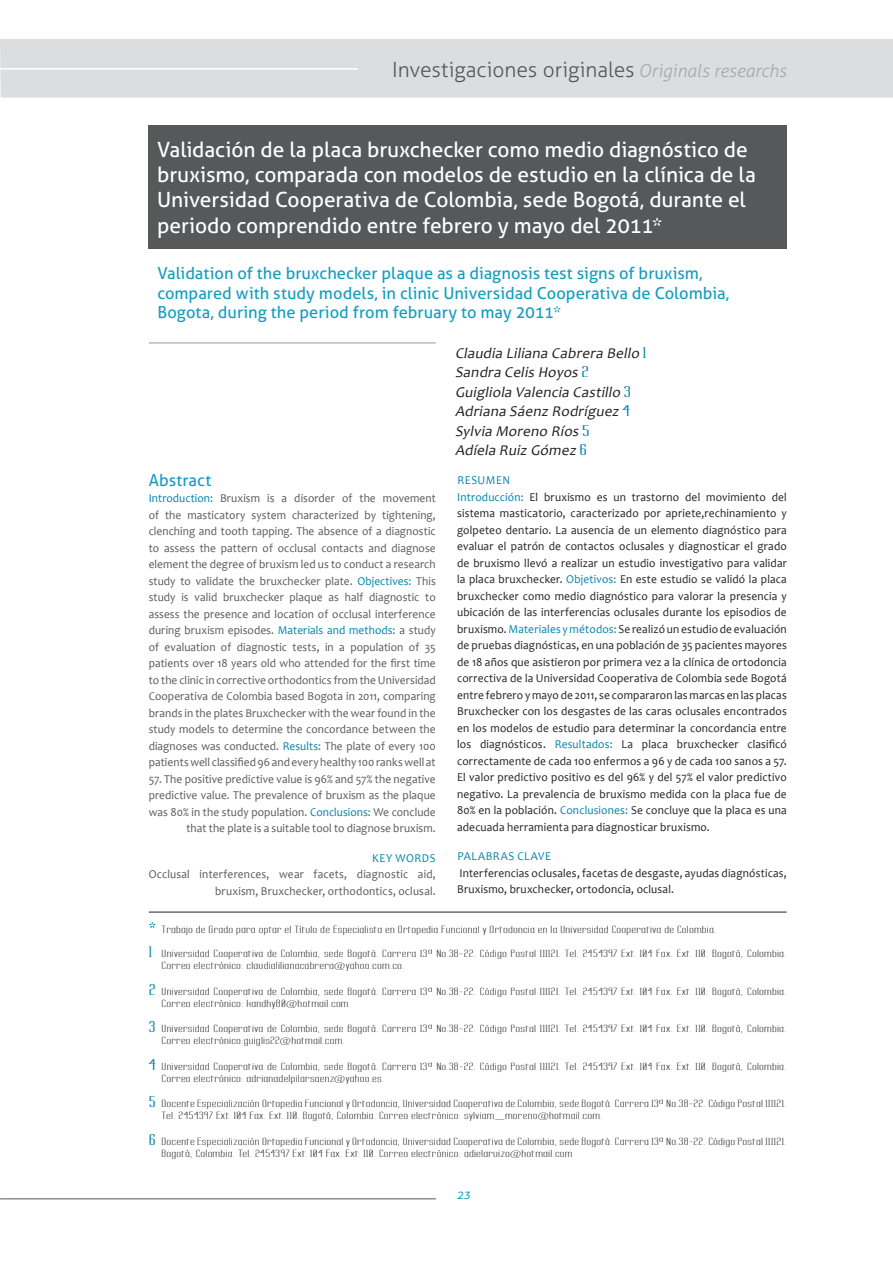
<style>
.page{position:relative;width:893px;height:1263px;background:#fff}
.page>*{position:absolute;margin:0;border:0;box-sizing:border-box;transform-origin:0 0}
.tit-artículoespañol{font:21px/25.2px "Aller";letter-spacing:-.005em;color:#fff}
.seccion_español{font:300 21px "Aller";letter-spacing:-.005em;color:#57585a}
.tít-artículoinglés{font:16.5px/19.5px "Aller";color:#169ebf}
.resumen-autor{font:italic 15px "Candara";color:#231f20}
.t1{font:italic 300 13.5px "Aller";color:#0095b8}
.resum-textoesp{font:12px/16.5px "Candara";letter-spacing:.015em;color:#231f20;text-align:justify;scale:.95 1}
.resumen-textoinglés{font:12px/16.5px "Candara";letter-spacing:.005em;color:#57585a;text-align:right;scale:.95 1}
.resumen-subtitespaño{font:12px "Candara";letter-spacing:.045em;color:#0083a9;scale:.95 1}
.resumen-subtitinglés{font:12px "Candara";letter-spacing:.045em;color:#0083a9;scale:.95 1}
.resumen-datosautor{font:9px/12px "Labtop Secundo Superwide";letter-spacing:.04em;color:#231f20;scale:.93 1}
.s1{font-style:italic;font-size:18px;color:#a8a9ad}
.s2{color:#0083a9}
.s3{font-family:"Labtop Superwide Boldish";font-style:normal;font-size:13.5px;color:#0083a9}
.s4{font-family:"Aller";font-size:15px;color:#0083a9}
.s5{font-family:"Labtop Superwide Boldish";font-size:13.5px;color:#0083a9}
</style>
<div class="page">
<hr style="left:0;top:1198px;width:436px;height:1px;background:#57585a">
<div style="left:0;top:39px;width:893px;height:59px;background:#dcdddf"></div>
<hr style="left:0;top:68px;width:358px;height:2px;background:#fff">
<div style="left:149px;top:125px;width:638px;height:124px;background:#57585a"></div>
<hr style="left:149px;top:912px;width:638px;height:1px;background:#231f20">
<hr style="left:149px;top:342px;width:287px;height:1px;background:#a8a9ad">
<p class="seccion_español" style="left:392px;top:57px;width:396px">Investigaciones originales <span class="s1">Originals researchs</span></p>
<p class="tit-artículoespañol" style="left:157px;top:137px;width:600px">Validación de la placa bruxchecker como medio diagnóstico de bruxismo, comparada con modelos de estudio en la clínica de la Universidad Cooperativa de Colombia, sede Bogotá, durante el periodo comprendido entre febrero y mayo del 2011*</p>
<p class="tít-artículoinglés" style="left:157px;top:264px;width:573px">Validation of the bruxchecker plaque as a diagnosis test signs of bruxism, compared with study models, in clinic Universidad Cooperativa de Colombia,<br>Bogota, during the period from february to may 2011*</p>
<p class="tít-artículoinglés" style="left:149px;top:470px;width:64px">Abstract</p>
<p class="resumen-textoinglés" style="left:149px;top:490px;width:304px;text-align:justify"><span class="s2">Introduction:</span> Bruxism is a disorder of the movement of the masticatory system characterized by tightening, clenching and tooth tapping. The absence of a diagnostic to assess the pattern of occlusal contacts and diagnose element the degree of bruxism led us to conduct a research study to validate the bruxchecker plate. <span class="s2">Objectives:</span> This study is valid bruxchecker plaque as half diagnostic to assess the presence and location of occlusal interference during bruxism episodes. <span class="s2">Materials and methods:</span> a study of evaluation of diagnostic tests, in a population of 35 patients over 18 years old who attended for the first time to the clinic in corrective orthodontics from the Universidad Cooperativa de Colombia based Bogota in 2011, comparing brands in the plates Bruxchecker with the wear found in the study models to determine the concordance between the diagnoses was conducted. <span class="s2">Results:</span> The plate of every 100 patients well classified 96 and every healthy 100 ranks well at</p>
<p class="resumen-textoinglés" style="left:149px;top:771px;width:304px">57. The positive predictive value is 96% and 57% the negative predictive value. The prevalence of bruxism as the plaque was 80% in the study population. <span class="s2">Conclusions:</span> We conclude that the plate is a suitable tool to diagnose bruxism.</p>
<p class="resumen-subtitinglés" style="left:372px;top:850px;width:68px">KEY WORDS</p>
<p class="resumen-textoinglés" style="left:149px;top:866px;width:304px">Occlusal interferences, wear facets, diagnostic aid, bruxism, Bruxchecker, orthodontics, oclusal.</p>
<p class="resumen-autor" style="left:455px;top:344px;width:192px">Claudia Liliana Cabrera Bello <span class="s3">1</span></p>
<p class="resumen-autor" style="left:455px;top:363px;width:135px">Sandra Celis Hoyos <span class="s3">2</span></p>
<p class="resumen-autor" style="left:455px;top:383px;width:177px">Guigliola Valencia Castillo <span class="s3">3</span></p>
<p class="resumen-autor" style="left:455px;top:402px;width:176px">Adriana Sáenz Rodríguez <span class="s3">4</span></p>
<p class="resumen-autor" style="left:455px;top:422px;width:136px">Sylvia Moreno Ríos <span class="s3">5</span></p>
<p class="resumen-autor" style="left:455px;top:441px;width:133px">Adíela Ruiz Gómez <span class="s3">6</span></p>
<p class="resumen-subtitespaño" style="left:457px;top:473px;width:57px">RESUMEN</p>
<p class="resum-textoesp" style="left:457px;top:489px;width:349px"><span class="s2">Introducción:</span> El bruxismo es un trastorno del movimiento del sistema masticatorio, caracterizado por apriete,rechinamiento y golpeteo dentario. La ausencia de un elemento diagnóstico para evaluar el patrón de contactos oclusales y diagnosticar el grado de bruxismo llevó a realizar un estudio investigativo para validar la placa bruxchecker. <span class="s2">Objetivos:</span> En este estudio se validó la placa bruxchecker como medio diagnóstico para valorar la presencia y ubicación de las interferencias oclusales durante los episodios de bruxismo. <span class="s2">Materiales y métodos:</span> Se realizó un estudio de evaluación de pruebas diagnósticas, en una población de 35 pacientes mayores de 18 años que asistieron por primera vez a la clínica de ortodoncia correctiva de la Universidad Cooperativa de Colombia sede Bogotá entre febrero y mayo de 2011, se compararon las marcas en las placas Bruxchecker con los desgastes de las caras oclusales encontrados en los modelos de estudio para determinar la concordancia entre los diagnósticos. <span class="s2">Resultados:</span> La placa bruxchecker clasificó correctamente de cada 100 enfermos a 96 y de cada 100 sanos a 57.<br>El valor predictivo positivo es del 96% y del 57% el valor predictivo negativo. La prevalencia de bruxismo medida con la placa fue de 80% en la población. <span class="s2">Conclusiones:</span> Se concluye que la placa es una adecuada herramienta para diagnosticar bruxismo.</p>
<p class="resumen-subtitespaño" style="left:457px;top:849px;width:100px">PALABRAS CLAVE</p>
<p class="resum-textoesp" style="left:457px;top:864px;width:349px">Interferencias oclusales, facetas de desgaste, ayudas diagnósticas,<br>Bruxismo, bruxchecker, ortodoncia, oclusal.</p>
<p class="resumen-datosautor" style="left:149px;top:924px;width:612px"><span class="s4">*</span> Trabajo de Grado para optar el Título de Especialista en Ortopedia Funcional y Ortodoncia en la Universidad Cooperativa de Colombia.</p>
<p class="resumen-datosautor" style="left:162px;top:948px;width:673px;text-indent:-13px"><span class="s5">1</span> Universidad Cooperativa de Colombia, sede Bogotá. Carrera 13ª No.38-22. Código Postal 111121. Tel. 2454397 Ext. 104 Fax. Ext. 110. Bogotá, Colombia.<br>Correo electrónico: claudialilianacabrera@yahoo.com.co.</p>
<p class="resumen-datosautor" style="left:162px;top:985px;width:673px;text-indent:-13px"><span class="s5">2</span> Universidad Cooperativa de Colombia, sede Bogotá. Carrera 13ª No.38-22. Código Postal 111121. Tel. 2454397 Ext. 104 Fax. Ext. 110. Bogotá, Colombia.<br>Correo electrónico: kandhy80@hotmail.com.</p>
<p class="resumen-datosautor" style="left:162px;top:1023px;width:673px;text-indent:-13px"><span class="s5">3</span> Universidad Cooperativa de Colombia, sede Bogotá. Carrera 13ª No.38-22. Código Postal 111121. Tel. 2454397 Ext. 104 Fax. Ext. 110. Bogotá, Colombia.<br>Correo electrónico:guiglis22@hotmail.com.</p>
<p class="resumen-datosautor" style="left:162px;top:1060px;width:673px;text-indent:-13px"><span class="s5">4</span> Universidad Cooperativa de Colombia, sede Bogotá. Carrera 13ª No.38-22. Código Postal 111121. Tel. 2454397 Ext. 104 Fax. Ext. 110. Bogotá, Colombia.<br>Correo electrónico: adrianadelpilarsaenz@yahoo.es.</p>
<p class="resumen-datosautor" style="left:162px;top:1098px;width:674px;text-indent:-13px"><span class="s5">5</span> Docente Especialización Ortopedia Funcional y Ortodoncia, Universidad Cooperativa de Colombia, sede Bogotá. Carrera 13ª No.38-22. Código Postal 111121.<br>Tel. 2454397 Ext. 104 Fax. Ext. 110. Bogotá, Colombia. Correo electrónico: sylviam_moreno@hotmail.com.</p>
<p class="resumen-datosautor" style="left:162px;top:1135px;width:674px;text-indent:-13px"><span class="s5">6</span> Docente Especialización Ortopedia Funcional y Ortodoncia, Universidad Cooperativa de Colombia, sede Bogotá. Carrera 13ª No.38-22. Código Postal 111121.<br>Bogotá, Colombia. Tel. 2454397 Ext. 104 Fax. Ext. 110. Correo electrónico: adielaruizo@hotmail.com</p>
<h3 class="t1" style="left:457px;top:1186px;width:15px">23</h3>
</div>
